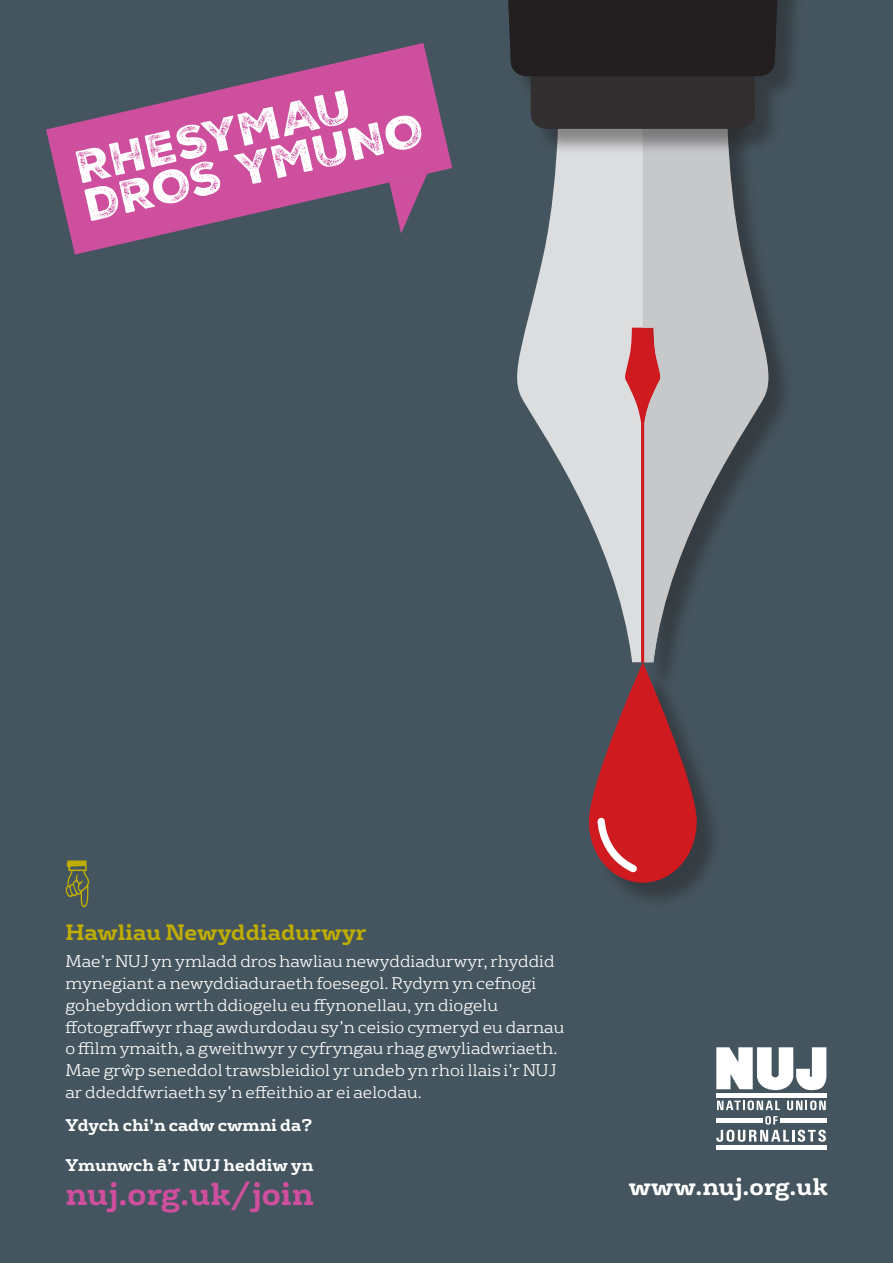
<style>
.page{position:relative;width:893px;height:1263px;background:#45555f}
.page>*{position:absolute;margin:0;border:0;box-sizing:border-box;transform-origin:0 0}
.t1{font:44.55px/39px "Nexa Rust Sans Black 3";color:#fff}
.t2{font:700 30.9px "FS Rufus";color:#cd4f9d}
.t3{font:700 23.55px "FS Rufus";color:#fff}
.t4{font:700 21.6px "FS Rufus";color:#bfad02}
.t5{font:300 16.35px/21.8px "FS Rufus";color:#fff}
.t6{font:700 16.35px "FS Rufus";color:#fff}
</style>
<div class="page">
<div style="left:592px;top:667px;width:131px;height:242px;background:#231f20;opacity:.45"></div>
<svg style="left:589px;top:662px;width:108px;height:221px"></svg>
<svg style="left:517px;top:155px;width:126px;height:507px;fill:#dcdddf"></svg>
<div style="left:646px;top:69px;width:148px;height:619px;background:#45555f"></div>
<svg style="left:643px;top:155px;width:133px;height:507px;fill:#c7c8ca"></svg>
<div style="left:509px;top:0;width:297px;height:155px;background:#231f20;opacity:.45"></div>
<svg style="left:508px;top:0;width:272px;height:129px;background:#2a282a"></svg>
<svg style="left:716px;top:1047px;width:110px;height:43px"></svg>
<svg style="left:717px;top:1100px;width:63px;height:10px"></svg>
<svg style="left:787px;top:1100px;width:39px;height:10px"></svg>
<svg style="left:716px;top:1116px;width:110px;height:26px"></svg>
<hr style="left:716px;top:1094px;width:110px;height:4px;background:#fff">
<hr style="left:716px;top:1118px;width:47px;height:4px;background:#fff">
<hr style="left:780px;top:1118px;width:47px;height:4px;background:#fff">
<hr style="left:716px;top:1146px;width:110px;height:4px;background:#fff">
<svg style="left:46px;top:43px;width:406px;height:212px;fill:#cd4f9d"></svg>
<svg style="left:389px;top:173px;width:39px;height:60px"></svg>
<h1 class="t1" style="left:73px;top:149px;width:348px;rotate:-13deg">RHESYMAU<br>DROS YMUNO</h1>
<h3 class="t4" style="left:65px;top:914px;width:303px">Hawliau Newyddiadurwyr</h3>
<p class="t5" style="left:65px;top:949px;width:500px">Mae’r NUJ yn ymladd dros hawliau newyddiadurwyr, rhyddid mynegiant a newyddiaduraeth foesegol. Rydym yn cefnogi gohebyddion wrth ddiogelu eu ffynonellau, yn diogelu ffotograffwyr rhag awdurdodau sy’n ceisio cymeryd eu darnau o ffilm ymaith, a gweithwyr y cyfryngau rhag gwyliadwriaeth.<br>Mae grŵp seneddol trawsbleidiol yr undeb yn rhoi llais i’r NUJ ar ddeddfwriaeth sy’n effeithio ar ei aelodau.</p>
<p class="t6" style="left:65px;top:1111px;width:248px">Ydych chi’n cadw cwmni da?</p>
<p class="t6" style="left:65px;top:1151px;width:249px">Ymunwch â’r NUJ heddiw yn</p>
<h2 class="t2" style="left:65px;top:1167px;width:250px">nuj.org.uk/join</h2>
<h3 class="t3" style="left:629px;top:1166px;width:201px">www.nuj.org.uk</h3>
</div>
